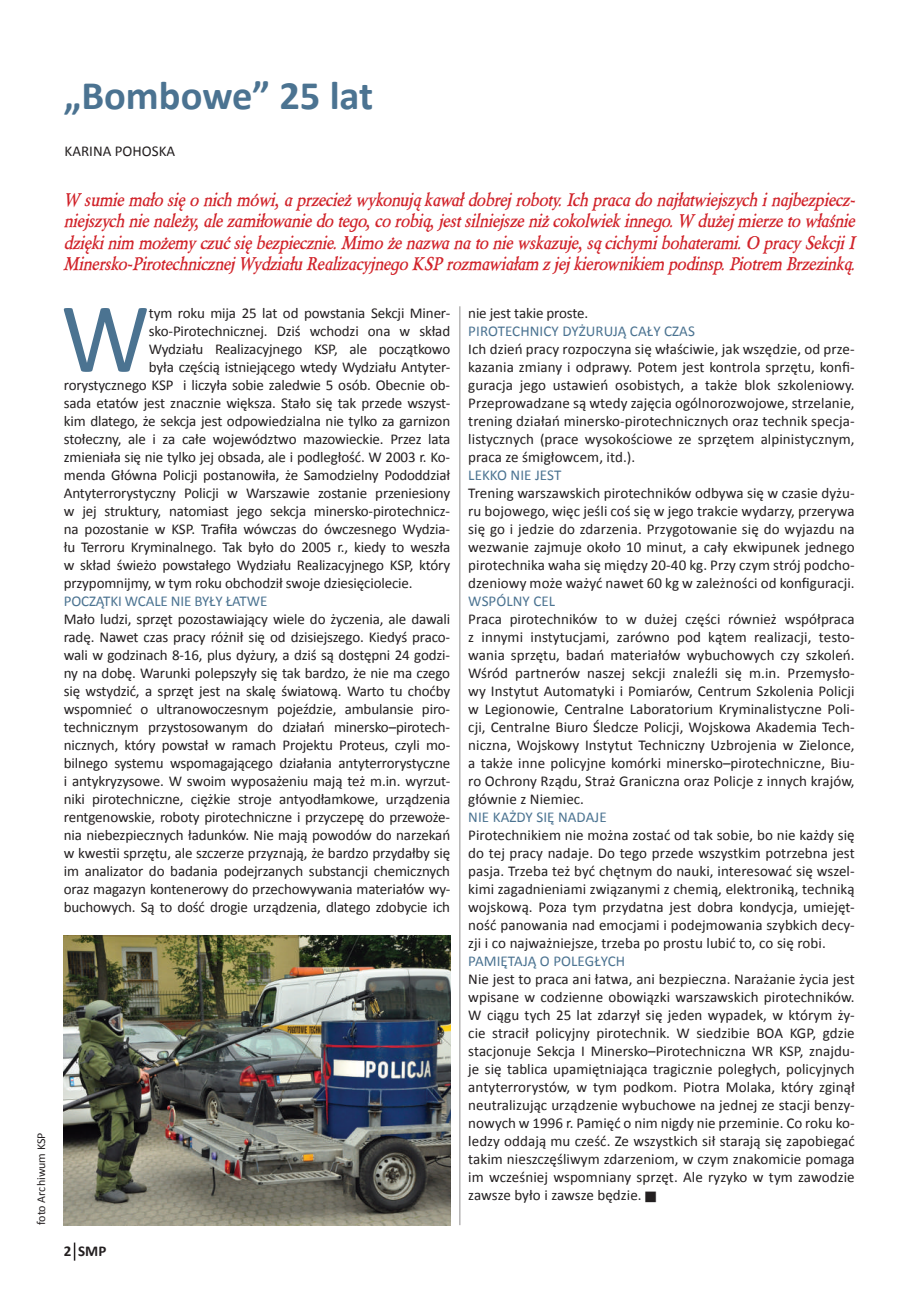
<style>
.page{position:relative;width:919px;height:1289px;background:#fff}
.page>*{position:absolute;margin:0;border:0;box-sizing:border-box;transform-origin:0 0}
.t1{font:100.05px "Calibri";color:#4b7391}
.t2{font:700 40.5px "Calibri";color:#4b7391}
.t3{font:italic 700 18px/21.6px "Berylium";color:#d1232a;text-align:justify}
.t4{font:15px/18px "Calibri";letter-spacing:-.01em;color:#231f20;text-align:justify}
.t5{font:15px "Calibri";letter-spacing:.005em;color:#4b7391}
.t6{font:700 15px "Calibri";color:#231f20}
.t7{font:12px "Calibri";color:#231f20}
</style>
<div class="page">
<svg style="left:74px;top:1242px;width:1px;height:18px"></svg>
<hr style="left:459px;top:306px;width:1px;height:919px;background:#231f20">
<img style="left:64px;top:935px;width:386px;height:289px">
<p class="t7" style="left:34px;top:1225px;width:94px;rotate:-90deg">foto Archiwum KSP</p>
<h2 class="t2" style="left:64px;top:69px;width:311px">„Bombowe” 25 lat</h2>
<p class="t4" style="left:65px;top:142px;width:112px">KARINA POHOSKA</p>
<p class="t3" style="left:64px;top:189px;width:792px">W sumie mało się o nich mówi, a przecież wykonują kawał dobrej roboty. Ich praca do najłatwiejszych i najbezpiecz&shy;niejszych nie należy, ale zamiłowanie do tego, co robią, jest silniejsze niż cokolwiek innego. W dużej mierze to właśnie dzięki nim możemy czuć się bezpiecznie. Mimo że nazwa na to nie wskazuje, są cichymi bohaterami. O pracy Sekcji I Minersko-Pirotechnicznej Wydziału Realizacyjnego KSP rozmawiałam z jej kierownikiem podinsp. Piotrem Brzezinką.</p>
<h1 class="t1" style="left:61px;top:275px;width:91px">W</h1>
<p class="t4" style="left:149px;top:303px;width:303px">tym roku mija 25 lat od powstania Sekcji Miner-</p>
<p class="t4" style="left:149px;top:321px;width:303px">sko-Pirotechnicznej. Dziś wchodzi ona w skład</p>
<p class="t4" style="left:149px;top:339px;width:303px">Wydziału Realizacyjnego KSP, ale początkowo</p>
<p class="t4" style="left:149px;top:357px;width:303px">była częścią istniejącego wtedy Wydziału Antyter-</p>
<p class="t4" style="left:64px;top:375px;width:388px">rorystycznego KSP i liczyła sobie zaledwie 5 osób. Obecnie ob-</p>
<p class="t4" style="left:64px;top:393px;width:388px">sada etatów jest znacznie większa. Stało się tak przede wszyst-</p>
<p class="t4" style="left:64px;top:411px;width:388px">kim dlatego, że sekcja jest odpowiedzialna nie tylko za garnizon</p>
<p class="t4" style="left:64px;top:429px;width:388px">stołeczny, ale i za całe województwo mazowieckie. Przez lata</p>
<p class="t4" style="left:64px;top:447px;width:388px">zmieniała się nie tylko jej obsada, ale i podległość. W 2003 r. Ko-</p>
<p class="t4" style="left:64px;top:465px;width:388px">menda Główna Policji postanowiła, że Samodzielny Pododdział</p>
<p class="t4" style="left:64px;top:483px;width:388px">Antyterrorystyczny Policji w Warszawie zostanie przeniesiony</p>
<p class="t4" style="left:64px;top:501px;width:388px">w jej struktury, natomiast jego sekcja minersko-pirotechnicz-</p>
<p class="t4" style="left:64px;top:519px;width:388px">na pozostanie w KSP. Trafiła wówczas do ówczesnego Wydzia-</p>
<p class="t4" style="left:64px;top:537px;width:388px">łu Terroru Kryminalnego. Tak było do 2005 r., kiedy to weszła</p>
<p class="t4" style="left:64px;top:555px;width:388px">w skład świeżo powstałego Wydziału Realizacyjnego KSP, który</p>
<p class="t4" style="left:64px;top:573px;width:350px">przypomnijmy, w tym roku obchodził swoje dziesięciolecie.</p>
<p class="t5" style="left:64px;top:591px;width:205px">POCZĄTKI WCALE NIE BYŁY ŁATWE</p>
<p class="t4" style="left:64px;top:609px;width:388px">Mało ludzi, sprzęt pozostawiający wiele do życzenia, ale dawali radę. Nawet czas pracy różnił się od dzisiejszego. Kiedyś praco&shy;wali w godzinach 8-16, plus dyżury, a dziś są dostępni 24 godzi&shy;ny na dobę. Warunki polepszyły się tak bardzo, że nie ma czego się wstydzić, a sprzęt jest na skalę światową. Warto tu choćby wspomnieć o ultranowoczesnym pojeździe, ambulansie piro&shy;technicznym przystosowanym do działań minersko–pirotech&shy;nicznych, który powstał w ramach Projektu Proteus, czyli mo&shy;bilnego systemu wspomagającego działania antyterrorystyczne i antykryzysowe. W swoim wyposażeniu mają też m.in. wyrzut&shy;niki pirotechniczne, ciężkie stroje antyodłamkowe, urządzenia rentgenowskie, roboty pirotechniczne i przyczepę do przewoże&shy;nia niebezpiecznych ładunków. Nie mają powodów do narzekań w kwestii sprzętu, ale szczerze przyznają, że bardzo przydałby się im analizator do badania podejrzanych substancji chemicznych oraz magazyn kontenerowy do przechowywania materiałów wy&shy;buchowych. Są to dość drogie urządzenia, dlatego zdobycie ich</p>
<p class="t6" style="left:64px;top:1241px;width:44px">2 SMP</p>
<p class="t4" style="left:468px;top:303px;width:121px">nie jest takie proste.</p>
<p class="t5" style="left:468px;top:321px;width:228px">PIROTECHNICY DYŻURUJĄ CAŁY CZAS</p>
<p class="t4" style="left:468px;top:339px;width:388px">Ich dzień pracy rozpoczyna się właściwie, jak wszędzie, od prze&shy;kazania zmiany i odprawy. Potem jest kontrola sprzętu, konfi&shy;guracja jego ustawień osobistych, a także blok szkoleniowy.<br>Przeprowadzane są wtedy zajęcia ogólnorozwojowe, strzelanie, trening działań minersko-pirotechnicznych oraz technik specja&shy;listycznych (prace wysokościowe ze sprzętem alpinistycznym, praca ze śmigłowcem, itd.).</p>
<p class="t5" style="left:468px;top:465px;width:95px">LEKKO NIE JEST</p>
<p class="t4" style="left:468px;top:483px;width:388px">Trening warszawskich pirotechników odbywa się w czasie dyżu&shy;ru bojowego, więc jeśli coś się w jego trakcie wydarzy, przerywa się go i jedzie do zdarzenia. Przygotowanie się do wyjazdu na wezwanie zajmuje około 10 minut, a cały ekwipunek jednego pirotechnika waha się między 20-40 kg. Przy czym strój podcho&shy;dzeniowy może ważyć nawet 60 kg w zależności od konfiguracji.</p>
<p class="t5" style="left:468px;top:591px;width:88px">WSPÓLNY CEL</p>
<p class="t4" style="left:468px;top:609px;width:388px">Praca pirotechników to w dużej części również współpraca z innymi instytucjami, zarówno pod kątem realizacji, testo&shy;wania sprzętu, badań materiałów wybuchowych czy szkoleń.<br>Wśród partnerów naszej sekcji znaleźli się m.in. Przemysło&shy;wy Instytut Automatyki i Pomiarów, Centrum Szkolenia Policji w Legionowie, Centralne Laboratorium Kryminalistyczne Poli&shy;cji, Centralne Biuro Śledcze Policji, Wojskowa Akademia Tech&shy;niczna, Wojskowy Instytut Techniczny Uzbrojenia w Zielonce, a także inne policyjne komórki minersko–pirotechniczne, Biu&shy;ro Ochrony Rządu, Straż Graniczna oraz Policje z innych krajów, głównie z Niemiec.</p>
<p class="t5" style="left:468px;top:807px;width:140px">NIE KAŻDY SIĘ NADAJE</p>
<p class="t4" style="left:468px;top:825px;width:388px">Pirotechnikiem nie można zostać od tak sobie, bo nie każdy się do tej pracy nadaje. Do tego przede wszystkim potrzebna jest pasja. Trzeba też być chętnym do nauki, interesować się wszel&shy;kimi zagadnieniami związanymi z chemią, elektroniką, techniką wojskową. Poza tym przydatna jest dobra kondycja, umiejęt&shy;ność panowania nad emocjami i podejmowania szybkich decy&shy;zji i co najważniejsze, trzeba po prostu lubić to, co się robi.</p>
<p class="t5" style="left:468px;top:951px;width:158px">PAMIĘTAJĄ O POLEGŁYCH</p>
<p class="t4" style="left:468px;top:969px;width:388px">Nie jest to praca ani łatwa, ani bezpieczna. Narażanie życia jest wpisane w codzienne obowiązki warszawskich pirotechników.<br>W ciągu tych 25 lat zdarzył się jeden wypadek, w którym ży&shy;cie stracił policyjny pirotechnik. W siedzibie BOA KGP, gdzie stacjonuje Sekcja I Minersko–Pirotechniczna WR KSP, znajdu&shy;je się tablica upamiętniająca tragicznie poległych, policyjnych antyterrorystów, w tym podkom. Piotra Molaka, który zginął neutralizując urządzenie wybuchowe na jednej ze stacji benzy&shy;nowych w 1996 r. Pamięć o nim nigdy nie przeminie. Co roku ko&shy;ledzy oddają mu cześć. Ze wszystkich sił starają się zapobiegać takim nieszczęśliwym zdarzeniom, w czym znakomicie pomaga im wcześniej wspomniany sprzęt. Ale ryzyko w tym zawodzie zawsze było i zawsze będzie.</p>
</div>
